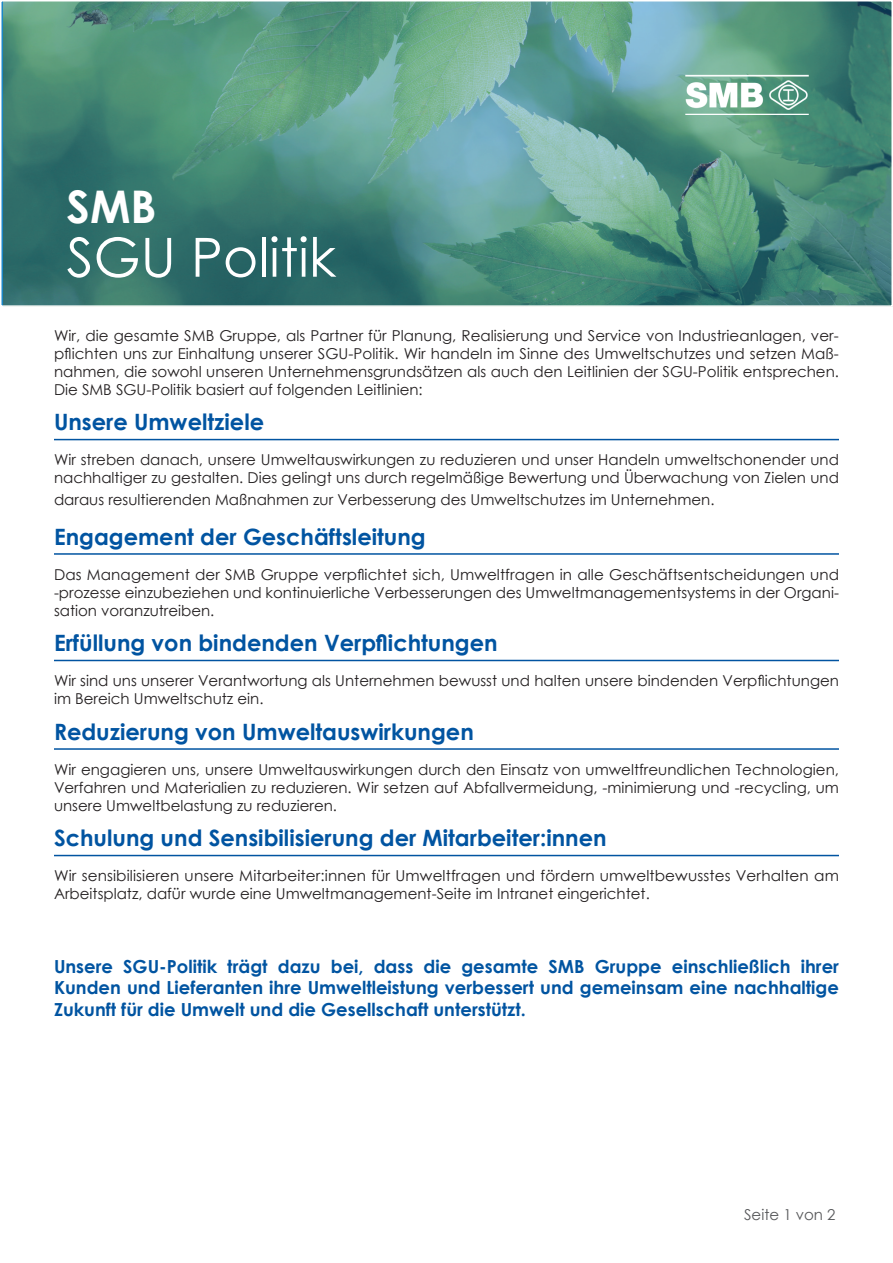
<style>
.page{position:relative;width:893px;height:1263px;background:#fff}
.page>*{position:absolute;margin:0;border:0;box-sizing:border-box;transform-origin:0 0}
.t1{font:54px "Century Gothic";color:#fff}
.t2{font:700 45px "Century Gothic";color:#fff}
.t3{font:700 22.5px "Century Gothic";color:#0154a1}
.t4{font:700 18px/21.6px "Century Gothic";color:#0154a1;text-align:justify}
.t5{font:15px/18px "Century Gothic";color:#231f20;text-align:justify}
.t6{font:15px "Century Gothic";color:#57585a}
</style>
<div class="page">
<img style="left:3px;top:3px;width:887px;height:301px">
<div style="left:0;top:0;width:893px;height:307px;border:2px solid #fff"></div>
<hr style="left:54px;top:439px;width:785px;height:1px;background:#0154a1">
<hr style="left:54px;top:553px;width:785px;height:2px;background:#0154a1">
<hr style="left:54px;top:660px;width:785px;height:1px;background:#0154a1">
<hr style="left:54px;top:748px;width:785px;height:2px;background:#0154a1">
<hr style="left:54px;top:855px;width:785px;height:1px;background:#0154a1">
<img style="left:676px;top:67px;width:143px;height:48px">
<h2 class="t2" style="left:67px;top:172px;width:91px">SMB</h2>
<h1 class="t1" style="left:67px;top:219px;width:271px">SGU Politik</h1>
<p class="t5" style="left:54px;top:326px;width:786px">Wir, die gesamte SMB Gruppe, als Partner für Planung, Realisierung und Service von Industrieanlagen, ver&shy;pflichten uns zur Einhaltung unserer SGU-Politik. Wir handeln im Sinne des Umweltschutzes und setzen Maß&shy;nahmen, die sowohl unseren Unternehmensgrundsätzen als auch den Leitlinien der SGU-Politik entsprechen.<br>Die SMB SGU-Politik basiert auf folgenden Leitlinien:</p>
<h3 class="t3" style="left:54px;top:405px;width:212px">Unsere Umweltziele</h3>
<p class="t5" style="left:54px;top:451px;width:786px">Wir streben danach, unsere Umweltauswirkungen zu reduzieren und unser Handeln umweltschonender und nachhaltiger zu gestalten. Dies gelingt uns durch regelmäßige Bewertung und Überwachung von Zielen und</p>
<p class="t5" style="left:54px;top:490px;width:662px">daraus resultierenden Maßnahmen zur Verbesserung des Umweltschutzes im Unternehmen.</p>
<h3 class="t3" style="left:54px;top:519px;width:373px">Engagement der Geschäftsleitung</h3>
<p class="t5" style="left:54px;top:565px;width:787px">Das Management der SMB Gruppe verpflichtet sich, Umweltfragen in alle Geschäftsentscheidungen und -prozesse einzubeziehen und kontinuierliche Verbesserungen des Umweltmanagementsystems in der Organi&shy;sation voranzutreiben.</p>
<h3 class="t3" style="left:54px;top:626px;width:445px">Erfüllung von bindenden Verpflichtungen</h3>
<p class="t5" style="left:54px;top:672px;width:786px">Wir sind uns unserer Verantwortung als Unternehmen bewusst und halten unsere bindenden Verpflichtungen im Bereich Umweltschutz ein.</p>
<h3 class="t3" style="left:54px;top:714px;width:421px">Reduzierung von Umweltauswirkungen</h3>
<p class="t5" style="left:54px;top:760px;width:787px">Wir engagieren uns, unsere Umweltauswirkungen durch den Einsatz von umweltfreundlichen Technologien, Verfahren und Materialien zu reduzieren. Wir setzen auf Abfallvermeidung, -minimierung und -recycling, um unsere Umweltbelastung zu reduzieren.</p>
<h3 class="t3" style="left:54px;top:821px;width:554px">Schulung und Sensibilisierung der Mitarbeiter:innen</h3>
<p class="t5" style="left:54px;top:867px;width:786px">Wir sensibilisieren unsere Mitarbeiter:innen für Umweltfragen und fördern umweltbewusstes Verhalten am<br>Arbeitsplatz, dafür wurde eine Umweltmanagement-Seite im Intranet eingerichtet.</p>
<p class="t4" style="left:54px;top:954px;width:786px">Unsere SGU-Politik trägt dazu bei, dass die gesamte SMB Gruppe einschließlich ihrer Kunden und Lieferanten ihre Umweltleistung verbessert und gemeinsam eine nachhaltige Zukunft für die Umwelt und die Gesellschaft unterstützt.</p>
<p class="t6" style="left:744px;top:1204px;width:93px">Seite 1 von 2</p>
</div>
